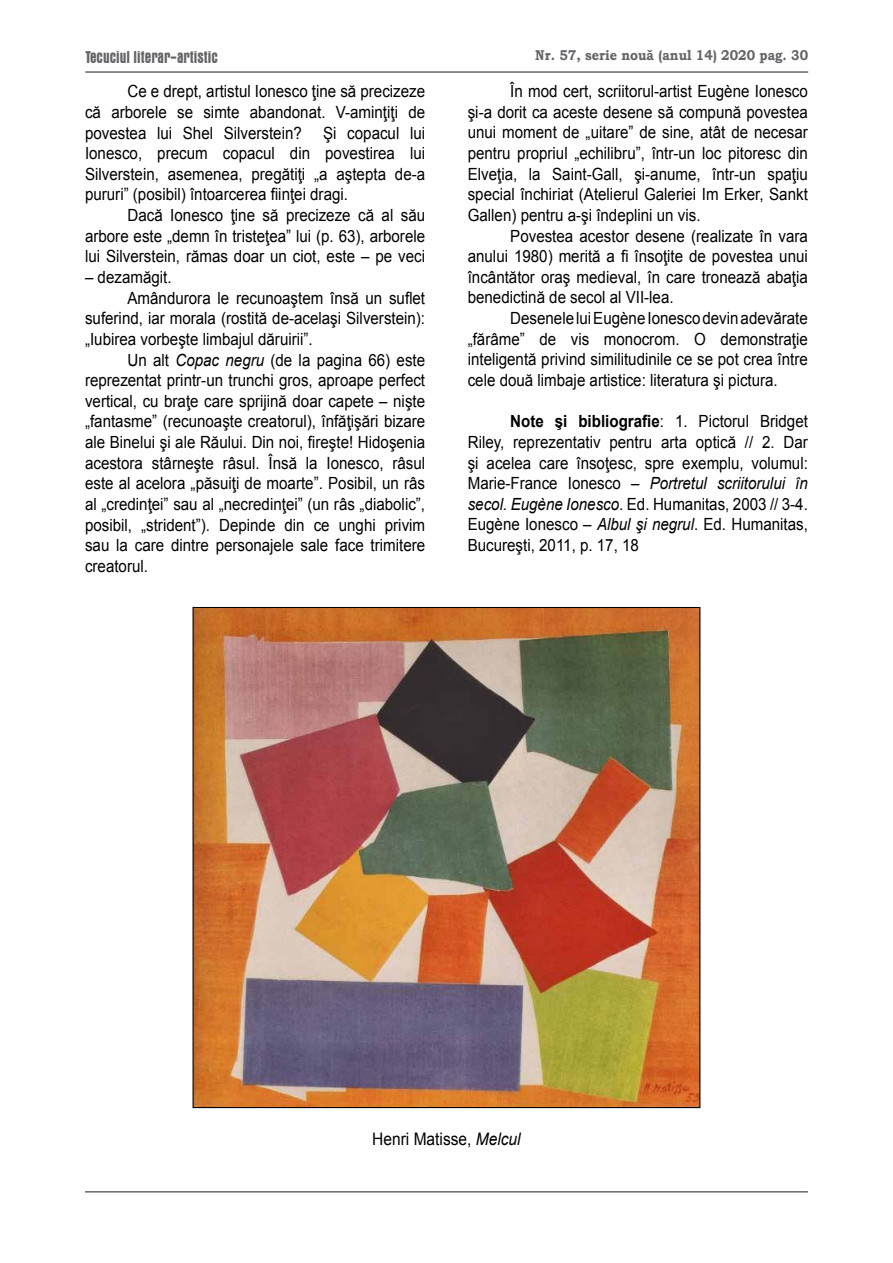
<style>
.page{position:relative;width:893px;height:1263px;background:#fff}
.page>*{position:absolute;margin:0;border:0;box-sizing:border-box;transform-origin:0 0}
.t1{font:700 condensed 17.25px "Aurora BT";color:#646569;scale:.9 1}
.t2{font:17.25px "Arial";color:#000;scale:.9 1}
.t3{font:16.8px/20.7px "Arial";color:#000;text-align:justify;scale:.9 1}
.t4{font:700 14.25px "Bookman Old Style";color:#646569;scale:.9 1}
.s1{font-weight:700}
.s2{font-style:italic}
</style>
<div class="page">
<hr style="left:85px;top:71px;width:723px;height:2px;background:#646569">
<hr style="left:85px;top:1191px;width:723px;height:1px;background:#646569">
<img style="left:195px;top:609px;width:503px;height:497px">
<p class="t1" style="left:85px;top:47px;width:149px">Tecuciul literar-artistic</p>
<p class="t4" style="left:535px;top:45px;width:305px">Nr. 57, serie nouă (anul 14) 2020 pag. 30</p>
<p class="t3" style="left:85px;top:81px;width:379px;text-indent:43px">Ce e drept, artistul Ionesco ţine să precizeze că arborele se simte abandonat. V-aminţiţi de povestea lui Shel Silverstein?</p>
<p class="t3" style="left:468px;top:81px;width:379px;text-indent:43px">În mod cert, scriitorul-artist Eugène Ionesco şi-a dorit ca aceste desene să compună povestea unui moment de „uitare” de sine, atât de necesar pentru propriul „echilibru”, într-un loc pitoresc din Elveţia, la Saint-Gall, şi-anume, într-un spaţiu special închiriat (Atelierul Galeriei Im Erker, Sankt Gallen) pentru a-şi îndeplini un vis.</p>
<p class="t3" style="left:468px;top:225px;width:379px;text-indent:43px">Povestea acestor desene (realizate în vara anului 1980) merită a fi însoţite de povestea unui încântător oraş medieval, în care tronează abaţia benedictină de secol al VII-lea.</p>
<p class="t3" style="left:468px;top:308px;width:379px;text-indent:43px">Desenele lui Eugène Ionesco devin adevărate „fărâme” de vis monocrom. O demonstraţie inteligentă privind similitudinile ce se pot crea între cele două limbaje artistice: literatura şi pictura.</p>
<p class="t3" style="left:468px;top:411px;width:379px;text-indent:43px"><span class="s1">Note şi bibliografie</span>: 1. Pictorul Bridget Riley, reprezentativ pentru arta optică // 2. Dar şi acelea care însoţesc, spre exemplu, volumul:<br>Marie-France Ionesco – <span class="s2">Portretul scriitorului în secol. Eugène Ionesco</span>. Ed. Humanitas, 2003 // 3-4.<br>Eugène Ionesco – <span class="s2">Albul şi negrul</span>. Ed. Humanitas, Bucureşti, 2011, p. 17, 18</p>
<p class="t3" style="left:85px;top:122px;width:379px;text-indent:238px">Şi copacul lui Ionesco, precum copacul din povestirea lui Silverstein, asemenea, pregătiţi „a aştepta de-a pururi” (posibil) întoarcerea fiinţei dragi.</p>
<p class="t3" style="left:85px;top:205px;width:379px;text-indent:43px">Dacă Ionesco ţine să precizeze că al său arbore este „demn în tristeţea” lui (p. 63), arborele lui Silverstein, rămas doar un ciot, este – pe veci</p>
<p class="t3" style="left:85px;top:267px;width:98px">– dezamăgit.</p>
<p class="t3" style="left:128px;top:288px;width:332px">Amândurora le recunoaştem însă un suflet</p>
<p class="t3" style="left:85px;top:308px;width:379px">suferind, iar morala (rostită de-acelaşi Silverstein):</p>
<p class="t3" style="left:85px;top:329px;width:254px">„Iubirea vorbeşte limbajul dăruirii”.</p>
<p class="t3" style="left:128px;top:349px;width:332px">Un alt <span class="s2">Copac negru</span> (de la pagina 66) este</p>
<p class="t3" style="left:85px;top:370px;width:379px">reprezentat printr-un trunchi gros, aproape perfect</p>
<p class="t3" style="left:85px;top:391px;width:379px">vertical, cu braţe care sprijină doar capete – nişte</p>
<p class="t3" style="left:85px;top:411px;width:379px">„fantasme” (recunoaşte creatorul), înfăţişări bizare</p>
<p class="t3" style="left:85px;top:432px;width:379px">ale Binelui şi ale Răului. Din noi, fireşte! Hidoşenia</p>
<p class="t3" style="left:85px;top:453px;width:379px">acestora stârneşte râsul. Însă la Ionesco, râsul</p>
<p class="t3" style="left:85px;top:473px;width:379px">este al acelora „păsuiţi de moarte”. Posibil, un râs</p>
<p class="t3" style="left:85px;top:494px;width:379px">al „credinţei” sau al „necredinţei” (un râs „diabolic”,</p>
<p class="t3" style="left:85px;top:514px;width:379px">posibil, „strident”). Depinde din ce unghi privim</p>
<p class="t3" style="left:85px;top:535px;width:379px">sau la care dintre personajele sale face trimitere</p>
<p class="t3" style="left:85px;top:556px;width:72px">creatorul.</p>
<p class="t2" style="left:372px;top:1128px;width:166px">Henri Matisse, <span class="s2">Melcul</span></p>
</div>
